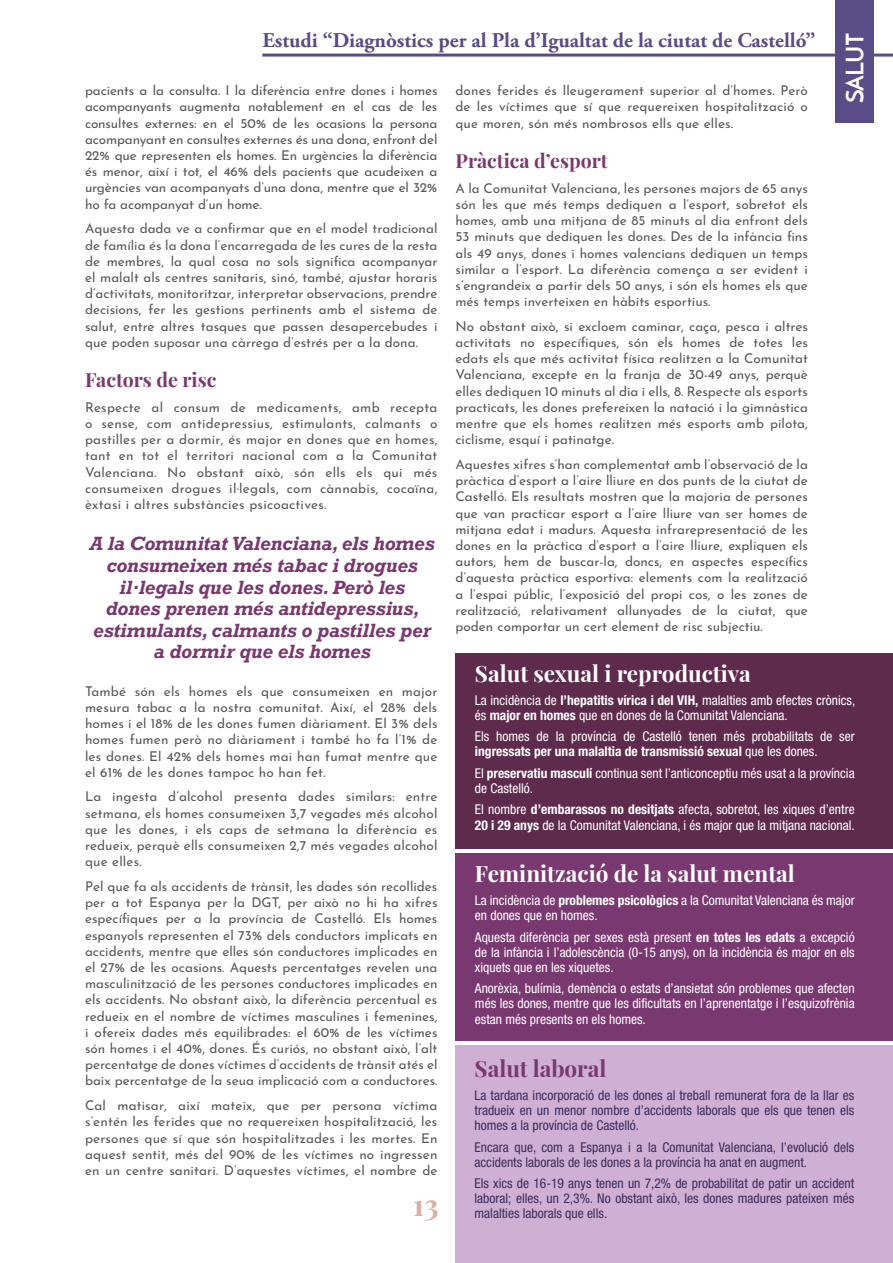
<style>
.page{position:relative;width:893px;height:1263px;background:#fff}
.page>*{position:absolute;margin:0;border:0;box-sizing:border-box;transform-origin:0 0}
.t1{font:700 30px "Playfair Display";color:#d9aea5}
.t2{font:700 24px "Josefin Sans";letter-spacing:-.035em;color:#fff}
.t3{font:700 22.5px "Playfair Display";color:#fff}
.t4{font:700 22.5px "Playfair Display";color:#7a3870}
.t5{font:700 21px "Adobe Garamond Pro";color:#5a4c87}
.t6{font:700 19.5px "Playfair Display";color:#7a3870}
.t7{font:italic 700 18px/21.6px "Rockwell";letter-spacing:-.015em;color:#7a3870;text-align:center}
.t8{font:13.5px/16.2px "Josefin Sans";color:#58595b;text-align:justify}
.t9{font:condensed 13.5px/15px "Helvetica Neue";color:#fff}
.t10{font:condensed 13.5px/15px "Helvetica Neue";color:#3c2c5b}
.s1{font-weight:700}
</style>
<div class="page">
<div style="left:455px;top:1045px;width:438px;height:218px;background:#cfb0d4"></div>
<div style="left:455px;top:653px;width:438px;height:195px;background:#5e2b4c"></div>
<div style="left:455px;top:853px;width:438px;height:187px;background:#7a3870"></div>
<hr style="left:262px;top:54px;width:631px;height:3px;background:#5a4c87">
<div style="left:836px;top:0;width:38px;height:123px;background:#5a4c87"></div>
<h3 class="t5" style="left:262px;top:28px;width:555px">Estudi “Diagnòstics per al Pla d’Igualtat de la ciutat de Castelló”</h3>
<p class="t8" style="left:85px;top:81px;width:354px">pacients a la consulta. I la diferència entre dones i homes acompanyants augmenta notablement en el cas de les consultes externes: en el 50% de les ocasions la persona acompanyant en consultes externes és una dona, enfront del 22% que representen els homes. En urgències la diferència és menor, així i tot, el 46% dels pacients que acudeixen a urgències van acompanyats d’una dona, mentre que el 32% ho fa acompanyat d’un home.</p>
<p class="t8" style="left:85px;top:219px;width:354px">Aquesta dada ve a confirmar que en el model tradicional de família és la dona l’encarregada de les cures de la resta de membres, la qual cosa no sols significa acompanyar el malalt als centres sanitaris, sinó, també, ajustar horaris d’activitats, monitoritzar, interpretar observacions, prendre decisions, fer les gestions pertinents amb el sistema de salut, entre altres tasques que passen desapercebudes i que poden suposar una càrrega d’estrés per a la dona.</p>
<h3 class="t6" style="left:85px;top:364px;width:133px">Factors de risc</h3>
<p class="t8" style="left:85px;top:397px;width:354px">Respecte al consum de medicaments, amb recepta o sense, com antidepressius, estimulants, calmants o pastilles per a dormir, és major en dones que en homes, tant en tot el territori nacional com a la Comunitat Valenciana. No obstant això, són ells els qui més consumeixen drogues il·legals, com cànnabis, cocaïna, èxtasi i altres substàncies psicoactives.</p>
<h2 class="t2" style="left:840px;top:103px;width:72px;rotate:-90deg">SALUT</h2>
<p class="t8" style="left:455px;top:81px;width:354px">dones ferides és lleugerament superior al d’homes. Però de les víctimes que sí que requereixen hospitalització o que moren, són més nombrosos ells que elles.</p>
<h3 class="t6" style="left:455px;top:145px;width:154px">Pràctica d’esport</h3>
<p class="t8" style="left:455px;top:178px;width:354px">A la Comunitat Valenciana, les persones majors de 65 anys són les que més temps dediquen a l’esport, sobretot els homes, amb una mitjana de 85 minuts al dia enfront dels 53 minuts que dediquen les dones. Des de la infància fins als 49 anys, dones i homes valencians dediquen un temps similar a l’esport. La diferència comença a ser evident i s’engrandeix a partir dels 50 anys, i són els homes els que més temps inverteixen en hàbits esportius.</p>
<p class="t8" style="left:455px;top:316px;width:354px">No obstant això, si excloem caminar, caça, pesca i altres activitats no específiques, són els homes de totes les edats els que més activitat física realitzen a la Comunitat Valenciana, excepte en la franja de 30-49 anys, perquè elles dediquen 10 minuts al dia i ells, 8. Respecte als esports practicats, les dones prefereixen la natació i la gimnàstica mentre que els homes realitzen més esports amb pilota, ciclisme, esquí i patinatge.</p>
<p class="t8" style="left:455px;top:454px;width:354px">Aquestes xifres s’han complementat amb l’observació de la pràctica d’esport a l’aire lliure en dos punts de la ciutat de Castelló. Els resultats mostren que la majoria de persones que van practicar esport a l’aire lliure van ser homes de mitjana edat i madurs. Aquesta infrarepresentació de les dones en la pràctica d’esport a l’aire lliure, expliquen els autors, hem de buscar-la, doncs, en aspectes específics d’aquesta pràctica esportiva: elements com la realització a l’espai públic, l’exposició del propi cos, o les zones de realització, relativament allunyades de la ciutat, que poden comportar un cert element de risc subjectiu.</p>
<h3 class="t7" style="left:90px;top:533px;width:346px">A la Comunitat Valenciana, els homes consumeixen més tabac i drogues il·legals que les dones. Però les<br>dones prenen més antidepressius, estimulants, calmants o pastilles per a dormir que els homes</h3>
<h3 class="t3" style="left:475px;top:655px;width:277px">Salut sexual i reproductiva</h3>
<p class="t9" style="left:475px;top:693px;width:382px">La incidència de <span class="s1">l’hepatitis vírica i del VIH,</span> malalties amb efectes crònics, és <span class="s1">major en homes</span> que en dones de la Comunitat Valenciana.</p>
<p class="t9" style="left:475px;top:729px;width:381px">Els homes de la província de Castelló tenen més probabilitats de ser <span class="s1">ingressats per una malaltia de transmissió sexual</span> que les dones.</p>
<p class="t9" style="left:475px;top:765px;width:381px">El <span class="s1">preservatiu masculí</span> continua sent l’anticonceptiu més usat a la província de Castelló.</p>
<p class="t9" style="left:475px;top:801px;width:381px;line-height:16.2px">El nombre <span class="s1">d’embarassos no desitjats</span> afecta, sobretot, les xiques d’entre<br><span class="s1">20 i 29 anys</span> de la Comunitat Valenciana, i és major que la mitjana nacional.</p>
<h3 class="t3" style="left:475px;top:855px;width:321px">Feminització de la salut mental</h3>
<p class="t9" style="left:475px;top:893px;width:381px">La incidència de <span class="s1">problemes psicològics</span> a la Comunitat Valenciana és major en dones que en homes.</p>
<p class="t9" style="left:475px;top:929px;width:381px;text-align:justify">Aquesta diferència per sexes està present <span class="s1">en totes les edats</span> a excepció de la infància i l’adolescència (0-15 anys), on la incidència és major en els xiquets que en les xiquetes.</p>
<p class="t9" style="left:475px;top:980px;width:381px;line-height:15.6px;text-align:justify">Anorèxia, bulímia, demència o estats d’ansietat són problemes que afecten més les dones, mentre que les dificultats en l’aprenentatge i l’esquizofrènia estan més presents en els homes.</p>
<h3 class="t4" style="left:475px;top:1050px;width:133px">Salut laboral</h3>
<p class="t10" style="left:475px;top:1088px;width:381px;text-align:justify">La tardana incorporació de les dones al treball remunerat fora de la llar es tradueix en un menor nombre d’accidents laborals que els que tenen els homes a la província de Castelló.</p>
<p class="t10" style="left:475px;top:1139px;width:381px">Encara que, com a Espanya i a la Comunitat Valenciana, l’evolució dels accidents laborals de les dones a la província ha anat en augment.</p>
<p class="t10" style="left:475px;top:1175px;width:381px">Els xics de 16-19 anys tenen un 7,2% de probabilitat de patir un accident laboral; elles, un 2,3%. No obstant això, les dones madures pateixen més</p>
<p class="t8" style="left:85px;top:681px;width:354px">També són els homes els que consumeixen en major mesura tabac a la nostra comunitat. Així, el 28% dels homes i el 18% de les dones fumen diàriament. El 3% dels homes fumen però no diàriament i també ho fa l’1% de les dones. El 42% dels homes mai han fumat mentre que el 61% de les dones tampoc ho han fet.</p>
<p class="t8" style="left:85px;top:787px;width:354px">La ingesta d’alcohol presenta dades similars: entre setmana, els homes consumeixen 3,7 vegades més alcohol que les dones, i els caps de setmana la diferència es redueix, perquè ells consumeixen 2,7 més vegades alcohol que elles.</p>
<p class="t8" style="left:85px;top:876px;width:354px">Pel que fa als accidents de trànsit, les dades són recollides per a tot Espanya per la DGT, per això no hi ha xifres específiques per a la província de Castelló. Els homes espanyols representen el 73% dels conductors implicats en accidents, mentre que elles són conductores implicades en el 27% de les ocasions. Aquests percentatges revelen una masculinització de les persones conductores implicades en els accidents. No obstant això, la diferència percentual es redueix en el nombre de víctimes masculines i femenines, i ofereix dades més equilibrades: el 60% de les víctimes són homes i el 40%, dones. És curiós, no obstant això, l’alt percentatge de dones víctimes d’accidents de trànsit atés el baix percentatge de la seua implicació com a conductores.</p>
<p class="t8" style="left:85px;top:1096px;width:354px">Cal matisar, així mateix, que per persona víctima s’entén les ferides que no requereixen hospitalització, les persones que sí que són hospitalitzades i les mortes. En aquest sentit, més del 90% de les víctimes no ingressen en un centre sanitari. D’aquestes víctimes, el nombre de</p>
<h1 class="t1" style="left:413px;top:1181px;width:27px">13</h1>
<p class="t10" style="left:475px;top:1205px;width:134px">malalties laborals que ells.</p>
</div>
